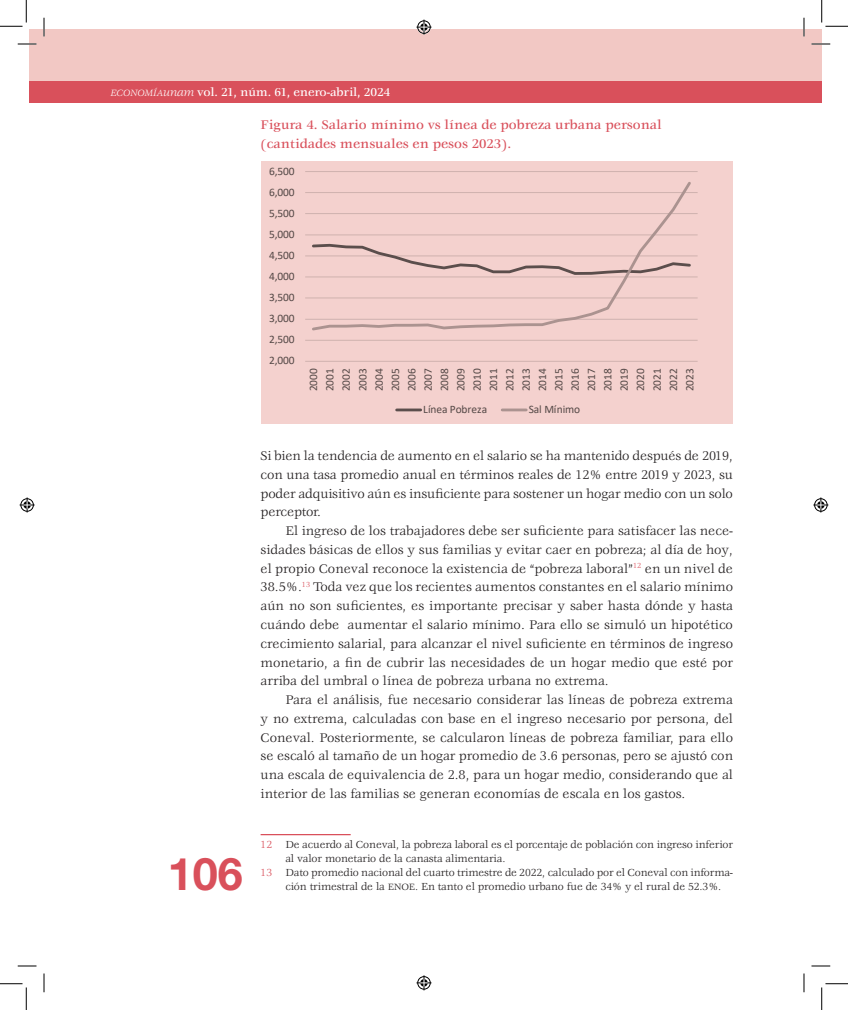
<style>
.page{position:relative;width:848px;height:1010px;background:#fff}
.page>*{position:absolute;margin:0;border:0;box-sizing:border-box;transform-origin:0 0}
.t1{font:700 45px "Helvetica Neue LT Std";color:#d9505b}
.TXT_02{font:13.75px/18.8px "Veljovic Std";color:#231f20;text-align:justify}
.TXT{font:13.75px/18.8px "Veljovic Std";letter-spacing:-.01em;color:#231f20;text-align:justify}
.TITULO_CUADROS{font:500 13.75px/18.8px "Veljovic Std";color:#d9505b}
.t2{font:500 12.5px "Veljovic Std";letter-spacing:-.01em;color:#fff}
.t3{font:11.38px/16.4px "Calibri";letter-spacing:-.005em;color:#595959;text-align:justify}
.PIE_PAGINA{font:11.25px/13.8px "Veljovic Std";letter-spacing:-.01em;color:#231f20}
.s1{font-family:"Veljovic Book Italic SC800";font-weight:400;font-size:10px}
.s2{font-family:"Veljovic";font-weight:400;font-style:italic}
.s3{color:#d9505b}
.s4{font-size:10px}
</style>
<div class="page">
<div style="left:29px;top:29px;width:792px;height:56px;background:#f2c8c4"></div>
<div style="left:29px;top:81px;width:792px;height:22px;background:#d9505b"></div>
<hr style="left:260px;top:833px;width:90px;height:2px;background:#d9505b">
<svg style="left:262px;top:162px;width:470px;height:262px;background:#f0cecb"></svg>
<svg style="left:18px;top:43px;width:18px;height:2px"></svg>
<svg style="left:811px;top:43px;width:18px;height:2px"></svg>
<svg style="left:18px;top:965px;width:18px;height:1px"></svg>
<svg style="left:811px;top:965px;width:18px;height:1px"></svg>
<svg style="left:43px;top:18px;width:2px;height:18px"></svg>
<svg style="left:43px;top:973px;width:2px;height:18px"></svg>
<svg style="left:803px;top:18px;width:1px;height:18px"></svg>
<svg style="left:803px;top:973px;width:1px;height:18px"></svg>
<svg style="left:0;top:0;width:27px;height:27px"></svg>
<svg style="left:0;top:983px;width:27px;height:26px"></svg>
<svg style="left:821px;top:0;width:26px;height:27px"></svg>
<svg style="left:821px;top:983px;width:26px;height:26px"></svg>
<svg style="left:416px;top:20px;width:15px;height:15px"></svg>
<svg style="left:416px;top:975px;width:15px;height:15px"></svg>
<svg style="left:20px;top:497px;width:15px;height:15px"></svg>
<svg style="left:813px;top:497px;width:15px;height:15px"></svg>
<p class="t2" style="left:110px;top:85px;width:281px"><span class="s1">ECONOMÍA</span><span class="s2">unam</span> vol. 21, núm. 61, enero-abril, 2024</p>
<p class="TITULO_CUADROS" style="left:260px;top:116px;width:402px">Figura 4. Salario mínimo vs línea de pobreza urbana personal (cantidades mensuales en pesos 2023).</p>
<p class="t3" style="left:269px;top:162px;width:27px">6,500</p>
<p class="t3" style="left:269px;top:183px;width:27px">6,000</p>
<p class="t3" style="left:269px;top:204px;width:27px">5,500</p>
<p class="t3" style="left:269px;top:225px;width:27px">5,000</p>
<p class="t3" style="left:269px;top:246px;width:27px">4,500</p>
<p class="t3" style="left:269px;top:268px;width:27px">4,000</p>
<p class="t3" style="left:269px;top:289px;width:27px">3,500</p>
<p class="t3" style="left:269px;top:310px;width:27px">3,000</p>
<p class="t3" style="left:269px;top:331px;width:27px">2,500</p>
<h1 class="t1" style="left:168px;top:845px;width:77px">106</h1>
<p class="t3" style="left:269px;top:352px;width:27px">2,000</p>
<p class="t3" style="left:305px;top:391px;width:24px;rotate:-90deg">2000<br>2001<br>2002<br>2003<br>2004<br>2005<br>2006<br>2007<br>2008<br>2009<br>2010<br>2011<br>2012<br>2013<br>2014<br>2015<br>2016<br>2017<br>2018<br>2019<br>2020<br>2021<br>2022<br>2023</p>
<p class="t3" style="left:423px;top:400px;width:65px">Línea Pobreza</p>
<p class="t3" style="left:528px;top:400px;width:53px">Sal Mínimo</p>
<p class="TXT" style="left:260px;top:447px;width:474px">Si bien la tendencia de aumento en el salario se ha mantenido después de 2019, con una tasa promedio anual en términos reales de 12% entre 2019 y 2023, su poder adquisitivo aún es insuficiente para sostener un hogar medio con un solo perceptor.</p>
<p class="TXT_02" style="left:260px;top:522px;width:474px;text-indent:25px">El ingreso de los trabajadores debe ser suficiente para satisfacer las nece&shy;sidades básicas de ellos y sus familias y evitar caer en pobreza; al día de hoy, el propio Coneval reconoce la existencia de “pobreza laboral”<sup>12</sup> en un nivel de 38.5%.<sup>13</sup> Toda vez que los recientes aumentos constantes en el salario mínimo aún no son suficientes, es importante precisar y saber hasta dónde y hasta cuándo debe aumentar el salario mínimo. Para ello se simuló un hipotético crecimiento salarial, para alcanzar el nivel suficiente en términos de ingreso monetario, a fin de cubrir las necesidades de un hogar medio que esté por arriba del umbral o línea de pobreza urbana no extrema.</p>
<p class="TXT_02" style="left:260px;top:690px;width:474px;text-indent:25px">Para el análisis, fue necesario considerar las líneas de pobreza extrema y no extrema, calculadas con base en el ingreso necesario por persona, del Coneval. Posteriormente, se calcularon líneas de pobreza familiar, para ello se escaló al tamaño de un hogar promedio de 3.6 personas, pero se ajustó con una escala de equivalencia de 2.8, para un hogar medio, considerando que al interior de las familias se generan economías de escala en los gastos.</p>
<p class="PIE_PAGINA" style="left:285px;top:838px;width:449px;text-indent:-25px"><span class="s3">12</span> De acuerdo al Coneval, la pobreza laboral es el porcentaje de población con ingreso inferior al valor monetario de la canasta alimentaria.</p>
<p class="PIE_PAGINA" style="left:285px;top:865px;width:449px;text-indent:-25px"><span class="s3">13</span> Dato promedio nacional del cuarto trimestre de 2022, calculado por el Coneval con informa&shy;ción trimestral de la <span class="s4">ENOE</span>. En tanto el promedio urbano fue de 34% y el rural de 52.3%.</p>
</div>
